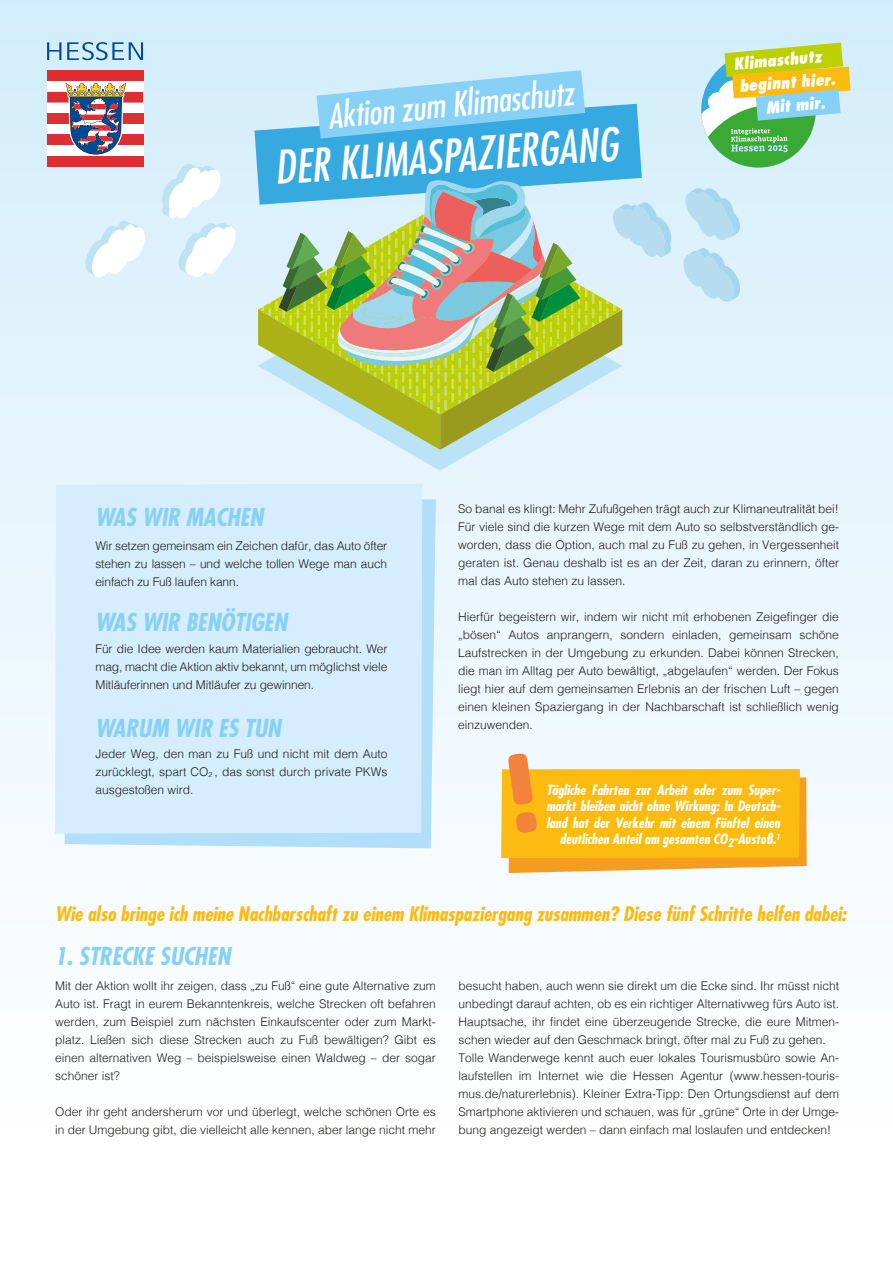
<style>
.page{position:relative;width:893px;height:1263px;background:#fff}
.page>*{position:absolute;margin:0;border:0;box-sizing:border-box;transform-origin:0 0}
.t1{font:italic condensed 44.7px "Futura Std";color:#fff}
.t2{font:italic condensed 33.6px "Futura Std";color:#fff}
.t3{font:italic 700 condensed 24px "Futura Std";color:#86d1f5}
.t4{font:italic 700 condensed 19.5px "Futura Std";color:#fbbb10}
.t5{font:italic 800 condensed 16.05px "Futura Std";color:#fff}
.t6{font:italic 700 condensed 13.8px/16.5px "Futura Std";color:#fff;text-align:right}
.t7{font:300 12px/18px "Helvetica";color:#1d1d1b;text-align:justify}
</style>
<div class="page">
<div style="left:0;top:0;width:893px;height:1263px;background:linear-gradient(to bottom,#d4edfb,#fff)"></div>
<svg style="left:701px;top:43px;width:149px;height:125px;background:#add08a"></svg>
<svg style="left:65px;top:495px;width:371px;height:353px;background:#bae2f9"></svg>
<div style="left:55px;top:484px;width:367px;height:350px;background:#d5edfc"></div>
<svg style="left:86px;top:220px;width:59px;height:58px"></svg>
<svg style="left:683px;top:248px;width:57px;height:54px;background:#c2e3f3"></svg>
<svg style="left:685px;top:188px;width:56px;height:53px;background:#c1e3f3"></svg>
<svg style="left:162px;top:163px;width:74px;height:115px"></svg>
<svg style="left:501px;top:753px;width:306px;height:120px"></svg>
<div style="left:47px;top:70px;width:97px;height:97px;background:#fff"></div>
<div style="left:47px;top:71px;width:96px;height:10px;background:#dc2f34"></div>
<div style="left:47px;top:92px;width:96px;height:11px;background:#dc2f34"></div>
<div style="left:47px;top:113px;width:96px;height:11px;background:#dc2f34"></div>
<div style="left:47px;top:135px;width:96px;height:10px;background:#dc2f34"></div>
<div style="left:47px;top:156px;width:96px;height:11px;background:#dc2f34"></div>
<svg style="left:64px;top:82px;width:63px;height:73px"></svg>
<svg style="left:47px;top:42px;width:14px;height:18px"></svg>
<svg style="left:67px;top:42px;width:76px;height:18px"></svg>
<svg style="left:258px;top:450px;width:364px;height:21px;background:#e1f3fc"></svg>
<svg style="left:254px;top:70px;width:417px;height:380px;background:#a5cabc"></svg>
<h2 class="t2" style="left:326px;top:95px;width:248px;rotate:-5deg">Aktion zum Klimaschutz</h2>
<h1 class="t1" style="left:272px;top:141px;width:346px;rotate:-4deg">DER KLIMASPAZIERGANG</h1>
<h3 class="t5" style="left:733px;top:54px;width:90px;rotate:-5deg">Klimaschutz</h3>
<h3 class="t5" style="left:739px;top:76px;width:98px;rotate:-4deg">beginnt hier.</h3>
<h3 class="t5" style="left:765px;top:97px;width:61px;rotate:-5deg">Mit mir.</h3>
<h3 class="t3" style="left:95px;top:503px;width:169px">WAS WIR MACHEN</h3>
<p class="t7" style="left:95px;top:535px;width:293px">Wir setzen gemeinsam ein Zeichen dafür, das Auto öfter stehen zu lassen – und welche tollen Wege man auch einfach zu Fuß laufen kann.</p>
<h3 class="t3" style="left:95px;top:607px;width:193px">WAS WIR BENÖTIGEN</h3>
<p class="t7" style="left:95px;top:639px;width:293px">Für die Idee werden kaum Materialien gebraucht. Wer mag, macht die Aktion aktiv bekannt, um möglichst viele Mitläuferinnen und Mitläufer zu gewinnen.</p>
<h3 class="t3" style="left:95px;top:713px;width:187px">WARUM WIR ES TUN</h3>
<p class="t7" style="left:95px;top:743px;width:293px">Jeder Weg, den man zu Fuß und nicht mit dem Auto zurücklegt, spart CO<sub>2</sub> , das sonst durch private PKWs ausgestoßen wird.</p>
<p class="t7" style="left:458px;top:499px;width:382px">So banal es klingt: Mehr Zufußgehen trägt auch zur Klimaneutralität bei!<br>Für viele sind die kurzen Wege mit dem Auto so selbstverständlich ge&shy;worden, dass die Option, auch mal zu Fuß zu gehen, in Vergessenheit geraten ist. Genau deshalb ist es an der Zeit, daran zu erinnern, öfter mal das Auto stehen zu lassen.</p>
<p class="t7" style="left:458px;top:607px;width:382px">Hierfür begeistern wir, indem wir nicht mit erhobenen Zeigefinger die „bösen“ Autos anprangern, sondern einladen, gemeinsam schöne Laufstrecken in der Umgebung zu erkunden. Dabei können Strecken, die man im Alltag per Auto bewältigt, „abgelaufen“ werden. Der Fokus liegt hier auf dem gemeinsamen Erlebnis an der frischen Luft – gegen einen kleinen Spaziergang in der Nachbarschaft ist schließlich wenig einzuwenden.</p>
<p class="t6" style="left:546px;top:781px;width:235px">Tägliche Fahrten zur Arbeit oder zum Super&shy;markt bleiben nicht ohne Wirkung: In Deutsch&shy;land hat der Verkehr mit einem Fünftel einen deutlichen Anteil am gesamten CO<sub>2</sub>-Austoß.<sup>1</sup></p>
<h3 class="t4" style="left:55px;top:901px;width:793px">Wie also bringe ich meine Nachbarschaft zu einem Klimaspaziergang zusammen? Diese fünf Schritte helfen dabei:</h3>
<h3 class="t3" style="left:55px;top:941px;width:177px">1. STRECKE SUCHEN</h3>
<p class="t7" style="left:55px;top:975px;width:382px">Mit der Aktion wollt ihr zeigen, dass „zu Fuß“ eine gute Alternative zum Auto ist. Fragt in eurem Bekanntenkreis, welche Strecken oft befahren werden, zum Beispiel zum nächsten Einkaufscenter oder zum Markt&shy;platz. Ließen sich diese Strecken auch zu Fuß bewältigen? Gibt es einen alternativen Weg – beispielsweise einen Waldweg – der sogar schöner ist?</p>
<p class="t7" style="left:55px;top:1101px;width:382px">Oder ihr geht andersherum vor und überlegt, welche schönen Orte es in der Umgebung gibt, die vielleicht alle kennen, aber lange nicht mehr</p>
<p class="t7" style="left:458px;top:975px;width:382px;text-align:left">besucht haben, auch wenn sie direkt um die Ecke sind. Ihr müsst nicht unbedingt darauf achten, ob es ein richtiger Alternativweg fürs Auto ist.<br>Hauptsache, ihr findet eine überzeugende Strecke, die eure Mitmen&shy;schen wieder auf den Geschmack bringt, öfter mal zu Fuß zu gehen.<br>Tolle Wanderwege kennt auch euer lokales Tourismusbüro sowie An&shy;laufstellen im Internet wie die Hessen Agentur (www.hessen-touris&shy;mus.de/naturerlebnis). Kleiner Extra-Tipp: Den Ortungsdienst auf dem Smartphone aktivieren und schauen, was für „grüne“ Orte in der Umge&shy;bung angezeigt werden – dann einfach mal loslaufen und entdecken!</p>
</div>
